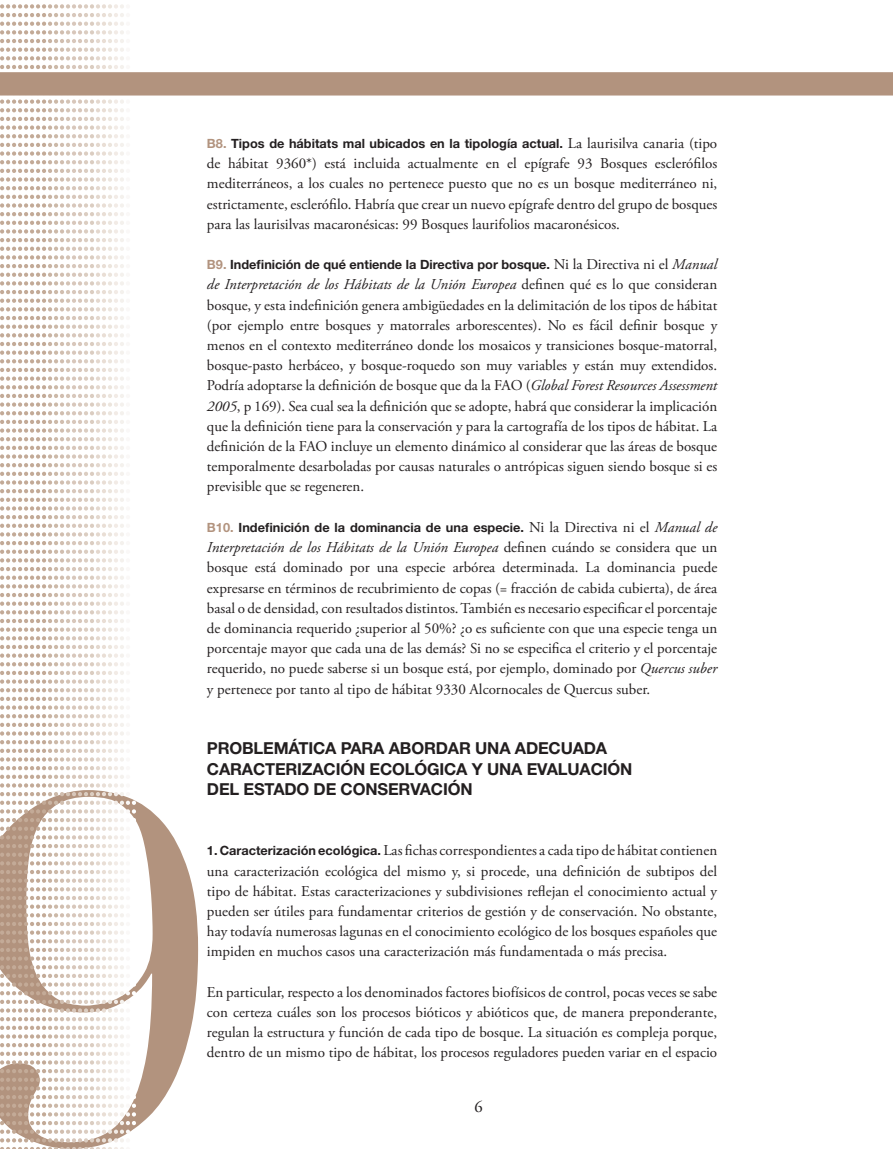
<style>
.page{position:relative;width:893px;height:1149px;background:#fff}
.page>*{position:absolute;margin:0;border:0;box-sizing:border-box;transform-origin:0 0}
.t1{font:700 16.5px/20.2px "Helvetica Neue LT Std";letter-spacing:-.01em;color:#231f20}
.t2{font:16.5px "Adobe Garamond Pro";color:#231f20}
.t3{font:15px/20.2px "Adobe Garamond Pro";color:#231f20;text-align:justify}
.t4{font:700 12.75px "Helvetica Neue LT Std";color:#231f20}
.s1{color:#b2937e}
.s2{font-family:"Adobe Garamond Pro";font-weight:400;font-size:15px}
.s3{font-family:"Adobe Garamond Pro";font-weight:400;font-style:italic;font-size:15px}
.s4{font-style:italic}
.s5{font-family:"Helvetica Neue LT Std";font-weight:700;font-size:12.75px}
</style>
<div class="page">
<svg style="left:136px;top:801px;width:62px;height:327px;fill:#b2937e"></svg>
<svg style="left:0;top:4px;width:136px;height:1145px"></svg>
<hr style="left:0;top:95px;width:893px;height:1px;background:#b2937e">
<div style="left:0;top:73px;width:893px;height:22px;background:#b2937e"></div>
<p class="t4" style="left:207px;top:135px;width:512px"><span class="s1">B8.</span> Tipos de hábitats mal ubicados en la tipología actual. <span class="s2">La laurisilva canaria (tipo</span></p>
<p class="t3" style="left:207px;top:154px;width:512px">de hábitat 9360*) está incluida actualmente en el epígrafe 93 Bosques esclerófilos mediterráneos, a los cuales no pertenece puesto que no es un bosque mediterráneo ni, estrictamente, esclerófilo. Habría que crear un nuevo epígrafe dentro del grupo de bosques para las laurisilvas macaronésicas: 99 Bosques laurifolios macaronésicos.</p>
<p class="t4" style="left:207px;top:257px;width:512px"><span class="s1">B9.</span> Indefinición de qué entiende la Directiva por bosque. <span class="s2">Ni la Directiva ni el</span> <span class="s3">Manual</span></p>
<p class="t3" style="left:207px;top:275px;width:512px"><span class="s4">de Interpretación de los Hábitats de la Unión Europea</span> definen qué es lo que consideran bosque, y esta indefinición genera ambigüedades en la delimitación de los tipos de hábitat (por ejemplo entre bosques y matorrales arborescentes). No es fácil definir bosque y menos en el contexto mediterráneo donde los mosaicos y transiciones bosque-matorral, bosque-pasto herbáceo, y bosque-roquedo son muy variables y están muy extendidos.<br>Podría adoptarse la definición de bosque que da la FAO (<span class="s4">Global Forest Resources Assessment 2005</span>, p 169). Sea cual sea la definición que se adopte, habrá que considerar la implicación que la definición tiene para la conservación y para la cartografía de los tipos de hábitat. La definición de la FAO incluye un elemento dinámico al considerar que las áreas de bosque temporalmente desarboladas por causas naturales o antrópicas siguen siendo bosque si es previsible que se regeneren.</p>
<p class="t4" style="left:207px;top:519px;width:512px"><span class="s1">B10.</span> Indefinición de la dominancia de una especie. <span class="s2">Ni la Directiva ni el</span> <span class="s3">Manual de</span></p>
<p class="t3" style="left:207px;top:537px;width:512px"><span class="s4">Interpretación de los Hábitats de la Unión Europea</span> definen cuándo se considera que un bosque está dominado por una especie arbórea determinada. La dominancia puede expresarse en términos de recubrimiento de copas (= fracción de cabida cubierta), de área basal o de densidad, con resultados distintos. También es necesario especificar el porcentaje de dominancia requerido ¿superior al 50%? ¿o es suficiente con que una especie tenga un porcentaje mayor que cada una de las demás? Si no se especifica el criterio y el porcentaje requerido, no puede saberse si un bosque está, por ejemplo, dominado por <span class="s4">Quercus suber </span>y pertenece por tanto al tipo de hábitat 9330 Alcornocales de Quercus suber.</p>
<p class="t1" style="left:207px;top:737px;width:427px">Problemática para abordar una adecuada caracterización ecológica y una evaluación del estado de conservación</p>
<p class="t3" style="left:207px;top:840px;width:512px"><span class="s5">1. Caracterización ecológica.</span> Las fichas correspondientes a cada tipo de hábitat contienen una caracterización ecológica del mismo y, si procede, una definición de subtipos del tipo de hábitat. Estas caracterizaciones y subdivisiones reflejan el conocimiento actual y pueden ser útiles para fundamentar criterios de gestión y de conservación. No obstante, hay todavía numerosas lagunas en el conocimiento ecológico de los bosques españoles que impiden en muchos casos una caracterización más fundamentada o más precisa.</p>
<p class="t3" style="left:207px;top:982px;width:512px">En particular, respecto a los denominados factores biofísicos de control, pocas veces se sabe con certeza cuáles son los procesos bióticos y abióticos que, de manera preponderante, regulan la estructura y función de cada tipo de bosque. La situación es compleja porque, dentro de un mismo tipo de hábitat, los procesos reguladores pueden variar en el espacio</p>
<p class="t2" style="left:475px;top:1096px;width:10px">6</p>
</div>
